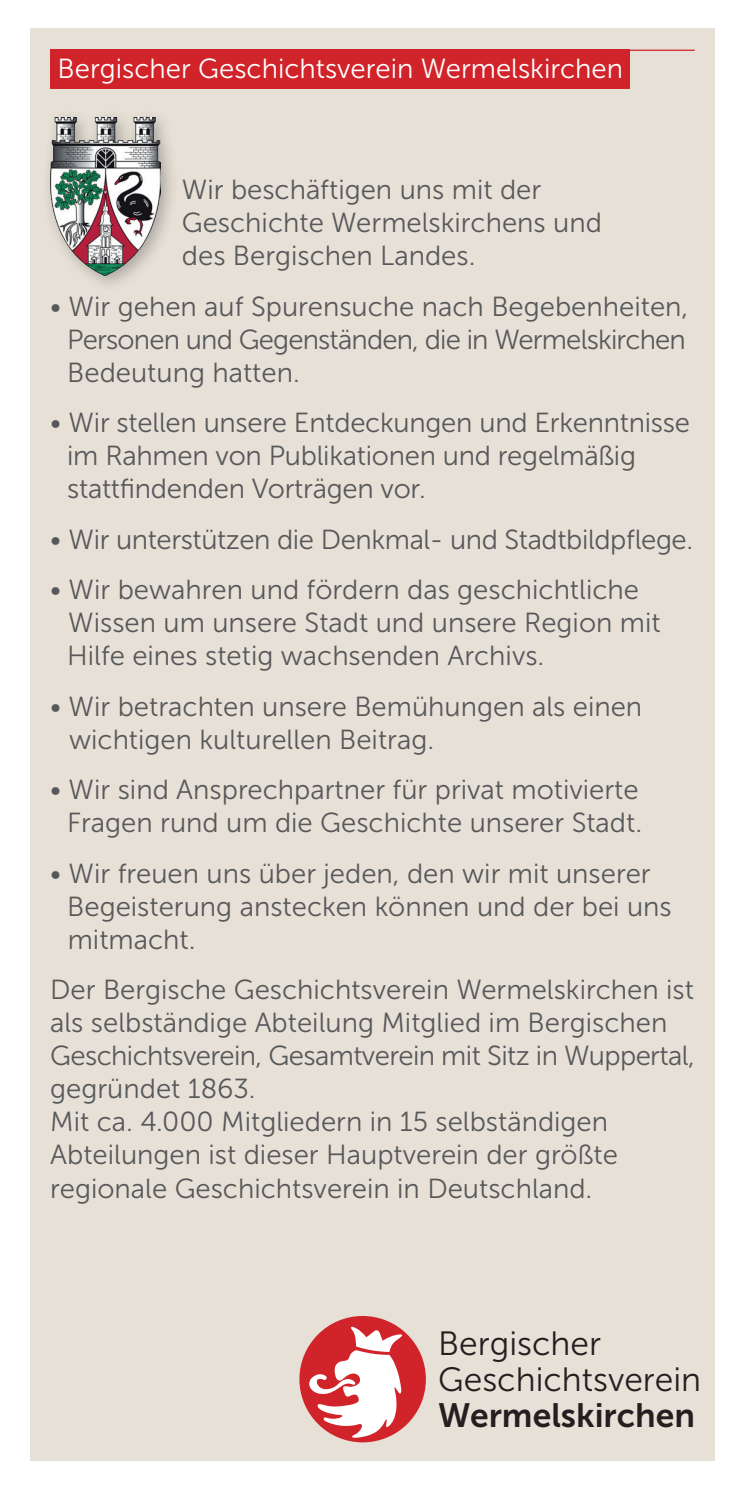
<style>
.page{position:relative;width:745px;height:1489px;background:#fff}
.page>*{position:absolute;margin:0;border:0;box-sizing:border-box;transform-origin:0 0}
.t1{font:33.5px/36.5px "Museo Sans 300";color:#231f20}
.t2{font:33.5px "Museo Sans 700";color:#231f20}
.t3{font:27.5px/33px "Museo Sans 300";color:#57585a}
.t4{font:27.5px "Museo Sans 300";color:#fff}
</style>
<div class="page">
<div style="left:30px;top:28px;width:684px;height:1432px;background:#e6e0d6"></div>
<div style="left:299px;top:1315px;width:126px;height:127px;background:#d1232a;border-radius:50%"></div>
<svg style="left:309px;top:1326px;width:93px;height:111px"></svg>
<hr style="left:50px;top:50px;width:644px;height:1px;background:#d1232a">
<div style="left:50px;top:50px;width:579px;height:39px;background:#d1232a"></div>
<div style="left:41px;top:109px;width:138px;height:184px;background:#231f20;opacity:.3"></div>
<img style="left:50px;top:118px;width:110px;height:158px">
<p class="t4" style="left:58px;top:54px;width:566px">Bergischer Geschichtsverein Wermelskirchen</p>
<p class="t3" style="left:182px;top:173px;width:421px">Wir beschäftigen uns mit der<br>Geschichte Wermelskirchens und des Bergischen Landes.</p>
<p class="t3" style="left:67px;top:290px;width:622px;text-align:justify;text-indent:-17px">• Wir gehen auf Spurensuche nach Begebenheiten, Personen und Gegenständen, die in Wermelskirchen Bedeutung hatten.</p>
<p class="t3" style="left:67px;top:406px;width:624px;text-indent:-17px">• Wir stellen unsere Entdeckungen und Erkenntnisse im Rahmen von Publikationen und regelmäßig stattfindenden Vorträgen vor.</p>
<p class="t3" style="left:50px;top:523px;width:644px">• Wir unterstützen die Denkmal- und Stadtbildpflege.</p>
<p class="t3" style="left:67px;top:573px;width:594px;text-indent:-17px">• Wir bewahren und fördern das geschichtliche<br>Wissen um unsere Stadt und unsere Region mit<br>Hilfe eines stetig wachsenden Archivs.</p>
<p class="t3" style="left:69px;top:690px;width:574px;text-indent:-19px">• Wir betrachten unsere Bemühungen als einen wichtigen kulturellen Beitrag.</p>
<p class="t3" style="left:50px;top:773px;width:593px;text-align:right">• Wir sind Ansprechpartner für privat motivierte<br>Fragen rund um die Geschichte unserer Stadt.</p>
<p class="t3" style="left:67px;top:857px;width:605px;text-indent:-17px">• Wir freuen uns über jeden, den wir mit unserer<br>Begeisterung anstecken können und der bei uns mitmacht.</p>
<p class="t3" style="left:50px;top:973px;width:645px">Der Bergische Geschichtsverein Wermelskirchen ist als selbständige Abteilung Mitglied im Bergischen Geschichtsverein, Gesamtverein mit Sitz in Wuppertal, gegründet 1863.<br>Mit ca. 4.000 Mitgliedern in 15 selbständigen Abteilungen ist dieser Hauptverein der größte regionale Geschichtsverein in Deutschland.</p>
<p class="t1" style="left:438px;top:1324px;width:264px">Bergischer<br>Geschichtsverein</p>
<p class="t2" style="left:438px;top:1397px;width:258px">Wermelskirchen</p>
</div>
